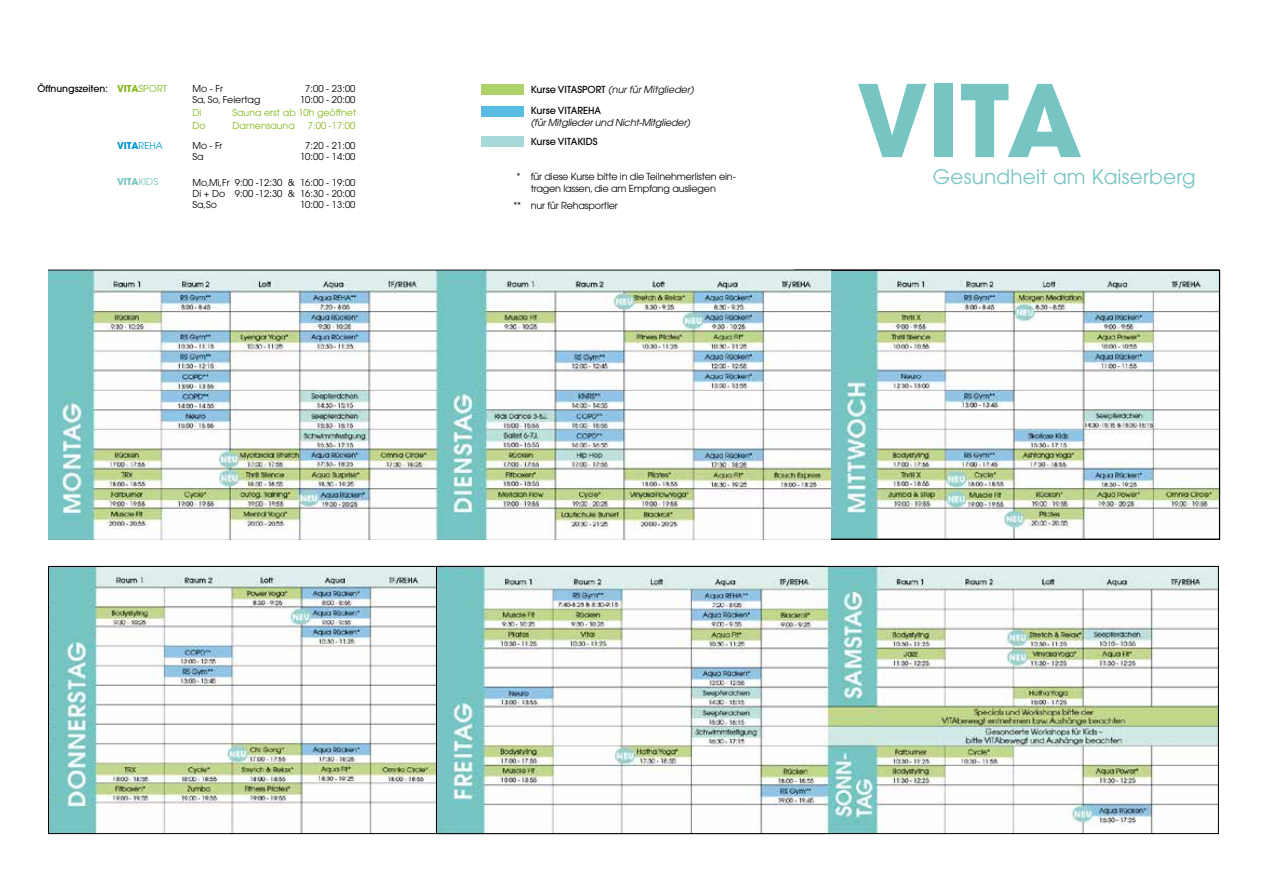
<style>
.page{position:relative;width:1263px;height:893px;background:#fff}
.page>*{position:absolute;margin:0;border:0;box-sizing:border-box;transform-origin:0 0}
.t1{font:700 99px "Avant Garde";color:#77c5c3}
.t2{font:20.1px "Avant Garde";letter-spacing:.01em;color:#77c5c3}
.t3{font:9.6px/11.6px "Avant Garde";letter-spacing:-.02em;color:#000}
.t4{font:italic 9.6px "Avant Garde";letter-spacing:-.02em;color:#000}
.t5{font:italic 9.6px "Avant Garde";color:#000}
.t6{font:500 9.6px "Avant Garde";color:#000}
.t7{font:9.45px/11.2px "Avant Garde";color:#000;text-align:justify}
.t8{font:9.45px "Avant Garde";letter-spacing:-.005em;color:#83b81a}
.t9{font:500 9.45px "Avant Garde";color:#000}
.t10{font:700 9.45px "Avant Garde";color:#0098d4}
.t11{font:700 9.45px "Avant Garde";color:#77c5c3}
.s1{font-weight:700}
.s2{font-weight:400}
.s3{font-weight:500;font-style:normal}
</style>
<div class="page">
<img style="left:50px;top:272px;width:1167px;height:265px">
<img style="left:50px;top:568px;width:1166px;height:264px">
<div style="left:482px;top:84px;width:42px;height:11px;background:#afd16a"></div>
<div style="left:482px;top:106px;width:42px;height:11px;background:#59bce3"></div>
<div style="left:482px;top:136px;width:42px;height:11px;background:#a6d9d8"></div>
<p class="t9" style="left:38px;top:83px;width:72px">Öffnungszeiten:</p>
<p class="t7" style="left:192px;top:83px;width:32px">Mo - Fr</p>
<p class="t7" style="left:305px;top:83px;width:52px">7:00 - 23:00</p>
<p class="t7" style="left:192px;top:94px;width:69px">Sa, So, Feiertag</p>
<p class="t7" style="left:300px;top:94px;width:57px">10:00 - 20:00</p>
<p class="t8" style="left:192px;top:107px;width:10px">Di</p>
<p class="t8" style="left:232px;top:107px;width:125px">Sauna erst ab 10h geöffnet</p>
<p class="t8" style="left:192px;top:120px;width:15px">Do</p>
<p class="t8" style="left:233px;top:120px;width:64px">Damensauna</p>
<p class="t8" style="left:308px;top:120px;width:49px">7:00 -17:00</p>
<p class="t8" style="left:117px;top:83px;width:51px"><span class="s1">VITA</span>SPORT</p>
<p class="t10" style="left:117px;top:139px;width:47px">VITA<span class="s2">REHA</span></p>
<p class="t7" style="left:192px;top:140px;width:32px">Mo - Fr</p>
<p class="t7" style="left:305px;top:140px;width:52px">7:20 - 21:00</p>
<p class="t7" style="left:192px;top:151px;width:13px">Sa</p>
<p class="t7" style="left:300px;top:151px;width:57px">10:00 - 14:00</p>
<p class="t11" style="left:117px;top:176px;width:42px">VITA<span class="s2">KIDS</span></p>
<p class="t7" style="left:192px;top:177px;width:164px">Mo,Mi,Fr 9:00 -12:30 &amp; 16:00 - 19:00<br>Di + Do 9:00 -12:30 &amp; 16:30 - 20:00<br>Sa,So</p>
<p class="t7" style="left:300px;top:199px;width:57px">10:00 - 13:00</p>
<p class="t5" style="left:531px;top:84px;width:164px"><span class="s3">Kurse VITASPORT</span> (nur für Mitglieder)</p>
<p class="t6" style="left:531px;top:105px;width:72px">Kurse VITAREHA</p>
<p class="t4" style="left:531px;top:117px;width:161px">(für Mitglieder und Nicht-Mitglieder)</p>
<p class="t6" style="left:531px;top:135px;width:68px">Kurse VITAKIDS</p>
<p class="t3" style="left:531px;top:171px;width:207px">für diese Kurse bitte in die Teilnehmerlisten ein&shy;tragen lassen, die am Empfang ausliegen</p>
<p class="t3" style="left:516px;top:171px;width:6px">*</p>
<p class="t3" style="left:513px;top:200px;width:106px">** nur für Rehasportler</p>
<h1 class="t1" style="left:856px;top:56px;width:227px">VITA</h1>
<h2 class="t2" style="left:933px;top:165px;width:264px">Gesundheit am Kaiserberg</h2>
</div>
